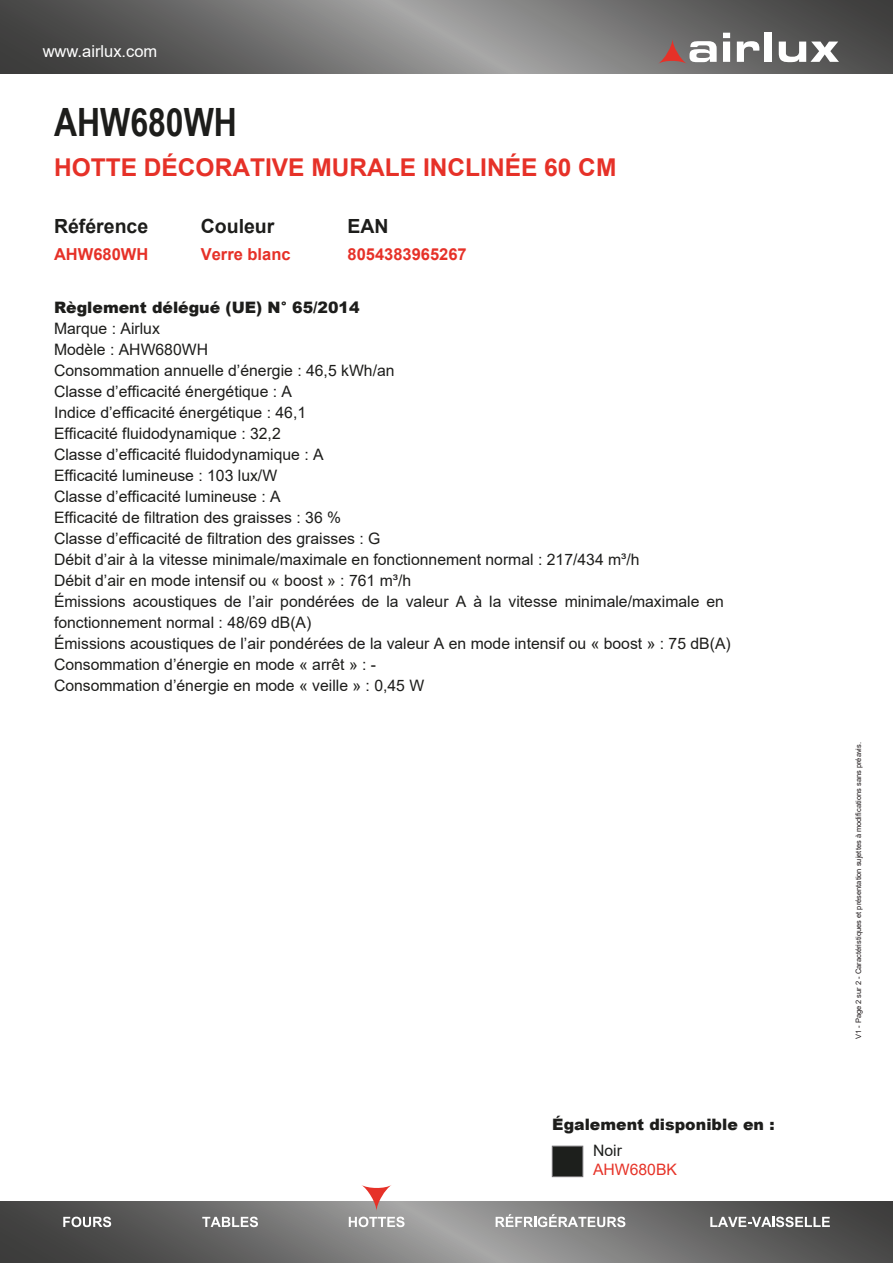
<style>
.page{position:relative;width:893px;height:1263px;background:#fff}
.page>*{position:absolute;margin:0;border:0;box-sizing:border-box;transform-origin:0 0}
.t1{font:700 39px "Arial Narrow";color:#1d1d1b}
.t2{font:700 24.45px "Arial";color:#e63128}
.t3{font:700 19.5px "Arial";color:#1d1d1b}
.t4{font:700 16.5px "Arial";color:#e63128}
.t5{font:16.5px "Arial";color:#fff}
.t6{font:15.75px/21px "Arial";color:#1d1d1b}
.t7{font:900 15.75px "Arial";color:#1d1d1b}
.t8{font:15.75px "Arial";color:#e63328}
.t9{font:15.75px "Arial";color:#1d1e1c}
.t10{font:7.5px "Arial";color:#1d1718}
</style>
<div class="page">
<div style="left:552px;top:1146px;width:31px;height:31px;background:#1d1f1c;border:1px solid #727073"></div>
<svg style="left:0;top:1202px;width:893px;height:61px;background:#6c6c6b"></svg>
<svg style="left:496px;top:1214px;width:129px;height:13px"></svg>
<svg style="left:349px;top:1217px;width:56px;height:10px"></svg>
<svg style="left:202px;top:1217px;width:56px;height:10px"></svg>
<svg style="left:63px;top:1217px;width:48px;height:10px"></svg>
<svg style="left:710px;top:1217px;width:120px;height:10px"></svg>
<svg style="left:361px;top:1185px;width:31px;height:26px"></svg>
<svg style="left:0;top:0;width:893px;height:74px;background:#6e6e6e"></svg>
<svg style="left:779px;top:42px;width:60px;height:20px"></svg>
<svg style="left:737px;top:41px;width:22px;height:21px"></svg>
<div style="left:765px;top:33px;width:7px;height:29px;background:#fff"></div>
<svg style="left:723px;top:33px;width:7px;height:29px"></svg>
<svg style="left:658px;top:39px;width:59px;height:25px"></svg>
<p class="t5" style="left:43px;top:40px;width:116px">www.airlux.com</p>
<h1 class="t1" style="left:54px;top:93px;width:184px">AHW680WH</h1>
<h2 class="t2" style="left:54px;top:150px;width:564px">HOTTE DÉCORATIVE MURALE INCLINÉE 60 CM</h2>
<p class="t3" style="left:54px;top:213px;width:96px">Référence</p>
<p class="t3" style="left:201px;top:213px;width:75px">Couleur</p>
<p class="t3" style="left:347px;top:213px;width:43px">EAN</p>
<p class="t4" style="left:54px;top:242px;width:96px">AHW680WH</p>
<p class="t4" style="left:201px;top:242px;width:91px">Verre blanc</p>
<p class="t4" style="left:347px;top:242px;width:121px">8054383965267</p>
<p class="t7" style="left:54px;top:296px;width:307px">Règlement délégué (UE) N° 65/2014</p>
<p class="t6" style="left:54px;top:318px;width:678px">Marque : Airlux<br>Modèle : AHW680WH<br>Consommation annuelle d’énergie : 46,5 kWh/an<br>Classe d’efficacité énergétique : A<br>Indice d’efficacité énergétique : 46,1<br>Efficacité fluidodynamique : 32,2<br>Classe d’efficacité fluidodynamique : A<br>Efficacité lumineuse : 103 lux/W<br>Classe d’efficacité lumineuse : A<br>Efficacité de filtration des graisses : 36 %<br>Classe d’efficacité de filtration des graisses : G<br>Débit d’air à la vitesse minimale/maximale en fonctionnement normal : 217/434 m³/h<br>Débit d’air en mode intensif ou « boost » : 761 m³/h<br>Émissions acoustiques de l’air pondérées de la valeur A à la vitesse minimale/maximale en fonctionnement normal : 48/69 dB(A)<br>Émissions acoustiques de l’air pondérées de la valeur A en mode intensif ou « boost » : 75 dB(A)<br>Consommation d’énergie en mode « arrêt » : -<br>Consommation d’énergie en mode « veille » : 0,45 W</p>
<p class="t7" style="left:552px;top:1113px;width:224px">Également disponible en :</p>
<p class="t9" style="left:593px;top:1139px;width:30px">Noir</p>
<p class="t8" style="left:593px;top:1158px;width:86px">AHW680BK</p>
<p class="t10" style="left:853px;top:1039px;width:299px;rotate:-90deg">V1 - Page 2 sur 2 - Caractéristiques et présentation sujettes à modifications sans préavis.</p>
</div>
